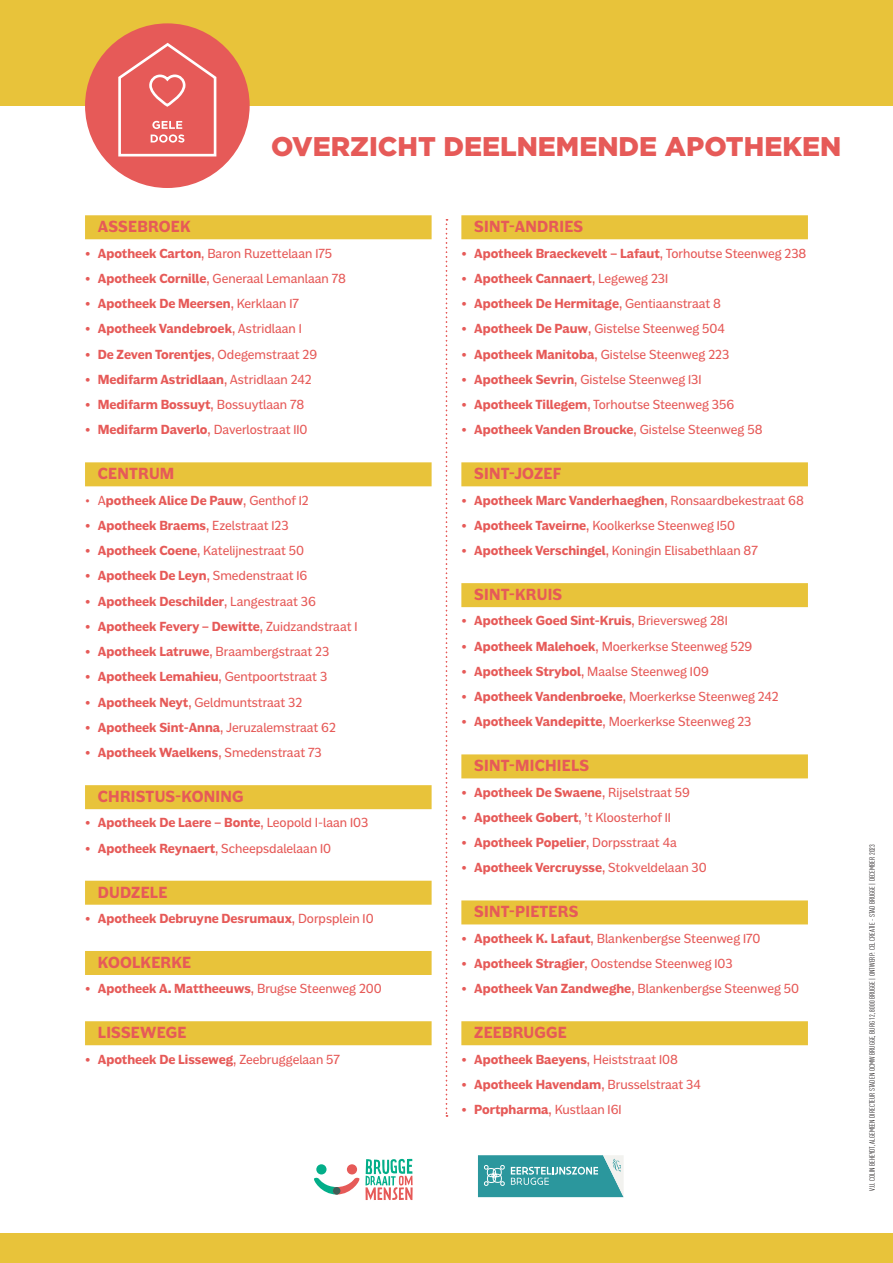
<style>
.page{position:relative;width:893px;height:1263px;background:#fff}
.page>*{position:absolute;margin:0;border:0;box-sizing:border-box;transform-origin:0 0}
.t1{font:900 27px "Gotham";color:#e65a58}
.ADRES{font:700 16.5px "Americane";letter-spacing:.015em;color:#e65a58}
.t2{font:700 13.5px "Americane";color:#e65a58}
.t3{font:13.5px "Americane";color:#e65a58}
.t4{font:condensed 7.5px "DIN Offc Pro";color:#231f20}
.s1{font-weight:700}
.s2{font-weight:400}
</style>
<div class="page">
<svg style="left:478px;top:1155px;width:146px;height:42px;background:#4da7ac"></svg>
<div style="left:0;top:1233px;width:893px;height:30px;background:#e8c33a"></div>
<svg style="left:314px;top:1159px;width:99px;height:41px"></svg>
<div style="left:0;top:0;width:893px;height:106px;background:#e8c33a"></div>
<div style="left:85px;top:23px;width:165px;height:165px;background:#e65a58;border-radius:50%"></div>
<svg style="left:116px;top:41px;width:101px;height:116px"></svg>
<div style="left:85px;top:215px;width:347px;height:24px;background:#e8c33a"></div>
<div style="left:85px;top:462px;width:347px;height:24px;background:#e8c33a"></div>
<div style="left:85px;top:785px;width:347px;height:24px;background:#e8c33a"></div>
<div style="left:85px;top:881px;width:347px;height:24px;background:#e8c33a"></div>
<div style="left:85px;top:951px;width:347px;height:24px;background:#e8c33a"></div>
<div style="left:85px;top:1021px;width:347px;height:24px;background:#e8c33a"></div>
<div style="left:461px;top:215px;width:347px;height:24px;background:#e8c33a"></div>
<div style="left:461px;top:462px;width:347px;height:24px;background:#e8c33a"></div>
<div style="left:461px;top:583px;width:347px;height:24px;background:#e8c33a"></div>
<div style="left:461px;top:754px;width:347px;height:24px;background:#e8c33a"></div>
<div style="left:461px;top:900px;width:347px;height:24px;background:#e8c33a"></div>
<div style="left:461px;top:1021px;width:347px;height:24px;background:#e8c33a"></div>
<svg style="left:446px;top:219px;width:1px;height:898px"></svg>
<p class="t1" style="left:271px;top:131px;width:572px">OVERZICHT DEELNEMENDE APOTHEKEN</p>
<p class="ADRES" style="left:98px;top:217px;width:94px">ASSEBROEK</p>
<p class="t3" style="left:85px;top:245px;width:249px"><span class="s1">• Apotheek Carton</span>, Baron Ruzettelaan 175</p>
<p class="t3" style="left:85px;top:270px;width:262px"><span class="s1">• Apotheek Cornille</span>, Generaal Lemanlaan 78</p>
<p class="t2" style="left:85px;top:295px;width:215px">• Apotheek De Meersen<span class="s2">, Kerklaan 17</span></p>
<p class="t2" style="left:85px;top:321px;width:218px">• Apotheek Vandebroek<span class="s2">, Astridlaan 1</span></p>
<p class="t2" style="left:85px;top:346px;width:234px">• De Zeven Torentjes<span class="s2">, Odegemstraat 29</span></p>
<p class="t2" style="left:85px;top:371px;width:228px">• Medifarm Astridlaan<span class="s2">, Astridlaan 242</span></p>
<p class="t2" style="left:85px;top:396px;width:221px">• Medifarm Bossuyt<span class="s2">, Bossuytlaan 78</span></p>
<p class="t3" style="left:85px;top:422px;width:224px"><span class="s1">• Medifarm Daverlo</span>, Daverlostraat 110</p>
<p class="ADRES" style="left:98px;top:464px;width:78px">CENTRUM</p>
<p class="t2" style="left:85px;top:492px;width:225px"><span class="s2">• A</span>potheek Alice De Pauw<span class="s2">, Genthof 12</span></p>
<p class="t2" style="left:85px;top:517px;width:205px">• Apotheek Braems<span class="s2">, Ezelstraat 123</span></p>
<p class="t3" style="left:85px;top:542px;width:221px"><span class="s1">• Apotheek Coene</span>, Katelijnestraat 50</p>
<p class="t2" style="left:85px;top:568px;width:224px">• Apotheek De Leyn<span class="s2">, Smedenstraat 16</span></p>
<p class="t2" style="left:85px;top:593px;width:232px">• Apotheek Deschilder<span class="s2">, Langestraat 36</span></p>
<p class="t2" style="left:85px;top:618px;width:274px">• Apotheek Fevery – Dewitte<span class="s2">, Zuidzandstraat 1</span></p>
<p class="t3" style="left:85px;top:643px;width:246px"><span class="s1">• Apotheek Latruwe</span>, Braambergstraat 23</p>
<p class="t2" style="left:85px;top:669px;width:244px">• Apotheek Lemahieu<span class="s2">, Gentpoortstraat 3</span></p>
<p class="t3" style="left:85px;top:694px;width:219px"><span class="s1">• Apotheek Neyt</span>, Geldmuntstraat 32</p>
<p class="t2" style="left:85px;top:719px;width:252px">• Apotheek Sint-Anna<span class="s2">, Jeruzalemstraat 62</span></p>
<p class="t2" style="left:85px;top:744px;width:238px">• Apotheek Waelkens<span class="s2">, Smedenstraat 73</span></p>
<p class="ADRES" style="left:98px;top:787px;width:147px">CHRISTUS-KONING</p>
<p class="t2" style="left:85px;top:815px;width:285px">• Apotheek De Laere – Bonte<span class="s2">, Leopold I-laan 103</span></p>
<p class="t3" style="left:85px;top:840px;width:248px"><span class="s1">• Apotheek Reynaert</span>, Scheepsdalelaan 10</p>
<p class="ADRES" style="left:98px;top:882px;width:71px">DUDZELE</p>
<p class="t2" style="left:85px;top:910px;width:290px">• Apotheek Debruyne Desrumaux<span class="s2">, Dorpsplein 10</span></p>
<p class="ADRES" style="left:98px;top:952px;width:95px">KOOLKERKE</p>
<p class="t2" style="left:85px;top:981px;width:298px">• Apotheek A. Mattheeuws<span class="s2">, Brugse Steenweg 200</span></p>
<p class="ADRES" style="left:98px;top:1023px;width:90px">LISSEWEGE</p>
<p class="t2" style="left:85px;top:1051px;width:256px">• Apotheek De Lisseweg<span class="s2">, Zeebruggelaan 57</span></p>
<p class="ADRES" style="left:474px;top:217px;width:110px">SINT-ANDRIES</p>
<p class="t2" style="left:461px;top:245px;width:347px">• Apotheek Braeckevelt – Lafaut<span class="s2">, Torhoutse Steenweg 238</span></p>
<p class="t2" style="left:461px;top:270px;width:208px">• Apotheek Cannaert<span class="s2">, Legeweg 231</span></p>
<p class="t2" style="left:461px;top:295px;width:261px">• Apotheek De Hermitage<span class="s2">, Gentiaanstraat 8</span></p>
<p class="t3" style="left:461px;top:321px;width:265px"><span class="s1">• Apotheek De Pauw</span>, Gistelse Steenweg 504</p>
<p class="t3" style="left:461px;top:346px;width:269px"><span class="s1">• Apotheek Manitoba</span>, Gistelse Steenweg 223</p>
<p class="t3" style="left:461px;top:371px;width:242px"><span class="s1">• Apotheek Sevrin</span>, Gistelse Steenweg 131</p>
<p class="t3" style="left:461px;top:396px;width:274px"><span class="s1">• Apotheek Tillegem</span>, Torhoutse Steenweg 356</p>
<p class="t2" style="left:461px;top:422px;width:303px">• Apotheek Vanden Broucke<span class="s2">, Gistelse Steenweg 58</span></p>
<p class="ADRES" style="left:474px;top:464px;width:89px">SINT-JOZEF</p>
<p class="t2" style="left:461px;top:492px;width:344px">• Apotheek Marc Vanderhaeghen<span class="s2">, Ronsaardbekestraat 68</span></p>
<p class="t3" style="left:461px;top:517px;width:275px"><span class="s1">• Apotheek Taveirne</span>, Koolkerkse Steenweg 150</p>
<p class="t3" style="left:461px;top:542px;width:298px"><span class="s1">• Apotheek Verschingel</span>, Koningin Elisabethlaan 87</p>
<p class="ADRES" style="left:474px;top:585px;width:89px">SINT-KRUIS</p>
<p class="t2" style="left:461px;top:613px;width:268px">• Apotheek Goed Sint-Kruis<span class="s2">, Brieversweg 281</span></p>
<p class="t3" style="left:461px;top:638px;width:292px"><span class="s1">• Apotheek Malehoek</span>, Moerkerkse Steenweg 529</p>
<p class="t3" style="left:461px;top:663px;width:249px"><span class="s1">• Apotheek Strybol</span>, Maalse Steenweg 109</p>
<p class="t3" style="left:461px;top:688px;width:319px"><span class="s1">• Apotheek Vandenbroeke</span>, Moerkerkse Steenweg 242</p>
<p class="t3" style="left:461px;top:714px;width:292px"><span class="s1">• Apotheek Vandepitte</span>, Moerkerkse Steenweg 23</p>
<p class="ADRES" style="left:474px;top:756px;width:116px">SINT-MICHIELS</p>
<p class="t2" style="left:461px;top:784px;width:230px">• Apotheek De Swaene<span class="s2">, Rijselstraat 59</span></p>
<p class="t3" style="left:461px;top:809px;width:211px"><span class="s1">• Apotheek Gobert</span>, ’t Kloosterhof 11</p>
<p class="t2" style="left:461px;top:835px;width:217px">• Apotheek Popelier<span class="s2">, Dorpsstraat 4a</span></p>
<p class="t2" style="left:461px;top:860px;width:247px">• Apotheek Vercruysse<span class="s2">, Stokveldelaan 30</span></p>
<p class="ADRES" style="left:474px;top:902px;width:106px">SINT-PIETERS</p>
<p class="t3" style="left:461px;top:930px;width:301px"><span class="s1">• Apotheek K. Lafaut</span>, Blankenbergse Steenweg 170</p>
<p class="t3" style="left:461px;top:955px;width:273px"><span class="s1">• Apotheek Stragier</span>, Oostendse Steenweg 103</p>
<p class="t3" style="left:461px;top:981px;width:339px"><span class="s1">• Apotheek Van Zandweghe</span>, Blankenbergse Steenweg 50</p>
<p class="ADRES" style="left:474px;top:1023px;width:94px">ZEEBRUGGE</p>
<p class="t2" style="left:461px;top:1051px;width:218px">• Apotheek Baeyens<span class="s2">, Heiststraat 108</span></p>
<p class="t2" style="left:461px;top:1076px;width:241px">• Apotheek Havendam<span class="s2">, Brusselstraat 34</span></p>
<p class="t3" style="left:461px;top:1101px;width:162px"><span class="s1">• Portpharma</span>, Kustlaan 161</p>
<p class="t4" style="left:867px;top:1191px;width:348px;rotate:-90deg">V.U. COLIN BEHEYDT, ALGEMEEN DIRECTEUR STAD EN OCMW BRUGGE, BURG 12, 8000 BRUGGE | ONTWERP: CEL CREATIE - STAD BRUGGE | DECEMBER 2023</p>
</div>
